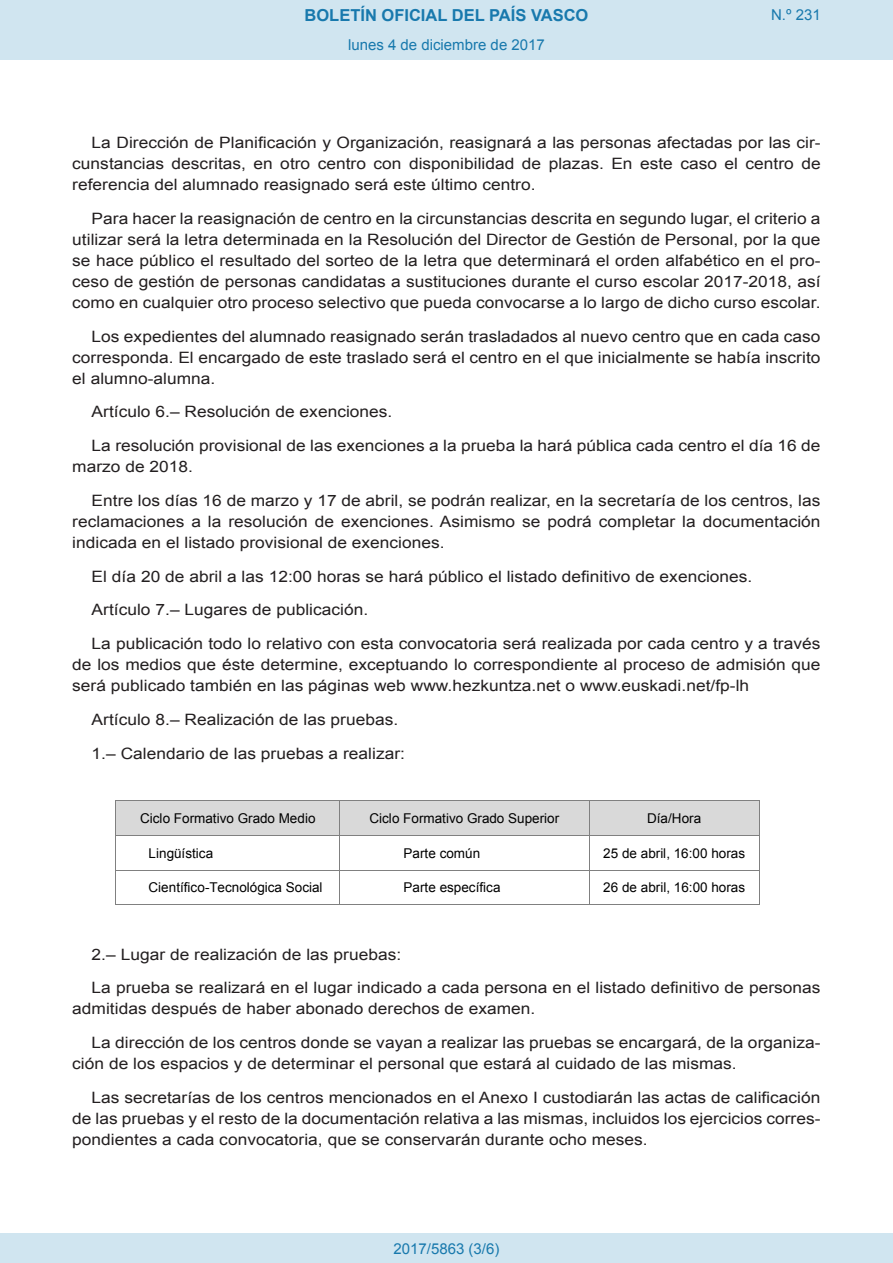
<style>
.page{position:relative;width:893px;height:1263px;background:#fff}
.page>*{position:absolute;margin:0;border:0;box-sizing:border-box;transform-origin:0 0}
.t1{font:700 16.5px "Arial";color:#1879ad}
.BOPVDetalle{font:15.6px/21px "Arial";color:#231f20;text-align:justify;scale:1.11 1}
.Paginacion_Centro{font:15px "Arial";color:#1879ad}
.t2{font:13.5px "Arial";letter-spacing:.005em;color:#000}
</style>
<div class="page">
<div style="left:0;top:0;width:893px;height:60px;background:#d0e5f0"></div>
<div style="left:0;top:1233px;width:893px;height:30px;background:#d0e5f0"></div>
<div style="left:116px;top:801px;width:223px;height:34px;background:#d9d9d9"></div>
<div style="left:340px;top:801px;width:249px;height:34px;background:#d9d9d9"></div>
<div style="left:590px;top:801px;width:169px;height:34px;background:#d9d9d9"></div>
<hr style="left:116px;top:801px;width:223px;height:1px;background:#808080">
<hr style="left:340px;top:801px;width:249px;height:1px;background:#808080">
<hr style="left:590px;top:801px;width:169px;height:1px;background:#808080">
<hr style="left:116px;top:801px;width:1px;height:34px;background:#808080">
<hr style="left:339px;top:801px;width:1px;height:34px;background:#808080">
<hr style="left:589px;top:801px;width:1px;height:34px;background:#808080">
<hr style="left:759px;top:801px;width:1px;height:34px;background:#808080">
<hr style="left:116px;top:835px;width:223px;height:1px;background:#808080">
<hr style="left:340px;top:835px;width:249px;height:1px;background:#808080">
<hr style="left:590px;top:835px;width:169px;height:1px;background:#808080">
<hr style="left:116px;top:836px;width:1px;height:34px;background:#808080">
<hr style="left:339px;top:836px;width:1px;height:34px;background:#808080">
<hr style="left:589px;top:836px;width:1px;height:34px;background:#808080">
<hr style="left:759px;top:836px;width:1px;height:34px;background:#808080">
<hr style="left:116px;top:870px;width:223px;height:1px;background:#808080">
<hr style="left:340px;top:870px;width:249px;height:1px;background:#808080">
<hr style="left:590px;top:870px;width:169px;height:1px;background:#808080">
<hr style="left:116px;top:870px;width:1px;height:34px;background:#808080">
<hr style="left:116px;top:904px;width:223px;height:1px;background:#808080">
<hr style="left:339px;top:870px;width:1px;height:34px;background:#808080">
<hr style="left:340px;top:904px;width:249px;height:1px;background:#808080">
<hr style="left:589px;top:870px;width:1px;height:34px;background:#808080">
<hr style="left:590px;top:904px;width:169px;height:1px;background:#808080">
<hr style="left:759px;top:870px;width:1px;height:34px;background:#808080">
<p class="t1" style="left:305px;top:4px;width:285px">BOLETÍN OFICIAL DEL PAÍS VASCO</p>
<p class="Paginacion_Centro" style="left:348px;top:35px;width:198px">lunes 4 de diciembre de 2017</p>
<p class="Paginacion_Centro" style="left:771px;top:5px;width:51px">N.º 231</p>
<p class="BOPVDetalle" style="left:72px;top:132px;width:676px;text-indent:19px">La Dirección de Planificación y Organización, reasignará a las personas afectadas por las cir&shy;cunstancias descritas, en otro centro con disponibilidad de plazas. En este caso el centro de referencia del alumnado reasignado será este último centro.</p>
<p class="BOPVDetalle" style="left:72px;top:208px;width:676px;text-indent:19px">Para hacer la reasignación de centro en la circunstancias descrita en segundo lugar, el criterio a utilizar será la letra determinada en la Resolución del Director de Gestión de Personal, por la que se hace público el resultado del sorteo de la letra que determinará el orden alfabético en el pro&shy;ceso de gestión de personas candidatas a sustituciones durante el curso escolar 2017-2018, así como en cualquier otro proceso selectivo que pueda convocarse a lo largo de dicho curso escolar.</p>
<p class="BOPVDetalle" style="left:72px;top:326px;width:675px;text-indent:19px">Los expedientes del alumnado reasignado serán trasladados al nuevo centro que en cada caso corresponda. El encargado de este traslado será el centro en el que inicialmente se había inscrito el alumno-alumna.</p>
<p class="BOPVDetalle" style="left:92px;top:402px;width:272px">Artículo 6.– Resolución de exenciones.</p>
<p class="BOPVDetalle" style="left:72px;top:435px;width:676px;text-indent:19px">La resolución provisional de las exenciones a la prueba la hará pública cada centro el día 16 de marzo de 2018.</p>
<p class="BOPVDetalle" style="left:72px;top:490px;width:676px;text-indent:19px">Entre los días 16 de marzo y 17 de abril, se podrán realizar, en la secretaría de los centros, las reclamaciones a la resolución de exenciones. Asimismo se podrá completar la documentación indicada en el listado provisional de exenciones.</p>
<p class="BOPVDetalle" style="left:92px;top:566px;width:597px">El día 20 de abril a las 12:00 horas se hará público el listado definitivo de exenciones.</p>
<p class="BOPVDetalle" style="left:92px;top:600px;width:251px">Artículo 7.– Lugares de publicación.</p>
<p class="BOPVDetalle" style="left:72px;top:633px;width:675px;text-indent:19px">La publicación todo lo relativo con esta convocatoria será realizada por cada centro y a través de los medios que éste determine, exceptuando lo correspondiente al proceso de admisión que será publicado también en las páginas web www.hezkuntza.net o www.euskadi.net/fp-lh</p>
<p class="BOPVDetalle" style="left:92px;top:709px;width:278px">Artículo 8.– Realización de las pruebas.</p>
<p class="BOPVDetalle" style="left:92px;top:743px;width:284px">1.– Calendario de las pruebas a realizar:</p>
<p class="t2" style="left:140px;top:809px;width:177px">Ciclo Formativo Grado Medio</p>
<p class="t2" style="left:369px;top:809px;width:191px">Ciclo Formativo Grado Superior</p>
<p class="t2" style="left:647px;top:809px;width:56px">Día/Hora</p>
<p class="t2" style="left:148px;top:844px;width:66px">Lingüística</p>
<p class="t2" style="left:404px;top:844px;width:78px">Parte común</p>
<p class="t2" style="left:603px;top:844px;width:143px">25 de abril, 16:00 horas</p>
<p class="t2" style="left:148px;top:878px;width:176px">Científico-Tecnológica Social</p>
<p class="t2" style="left:404px;top:878px;width:98px">Parte específica</p>
<p class="t2" style="left:603px;top:878px;width:143px">26 de abril, 16:00 horas</p>
<p class="BOPVDetalle" style="left:92px;top:944px;width:280px">2.– Lugar de realización de las pruebas:</p>
<p class="BOPVDetalle" style="left:72px;top:977px;width:676px;text-indent:19px">La prueba se realizará en el lugar indicado a cada persona en el listado definitivo de personas admitidas después de haber abonado derechos de examen.</p>
<p class="BOPVDetalle" style="left:72px;top:1032px;width:676px;text-indent:19px">La dirección de los centros donde se vayan a realizar las pruebas se encargará, de la organiza&shy;ción de los espacios y de determinar el personal que estará al cuidado de las mismas.</p>
<p class="BOPVDetalle" style="left:72px;top:1087px;width:676px;text-indent:19px">Las secretarías de los centros mencionados en el Anexo I custodiarán las actas de calificación de las pruebas y el resto de la documentación relativa a las mismas, incluidos los ejercicios corres&shy;pondientes a cada convocatoria, que se conservarán durante ocho meses.</p>
<p class="Paginacion_Centro" style="left:393px;top:1238px;width:107px">2017/5863 (3/6)</p>
</div>
